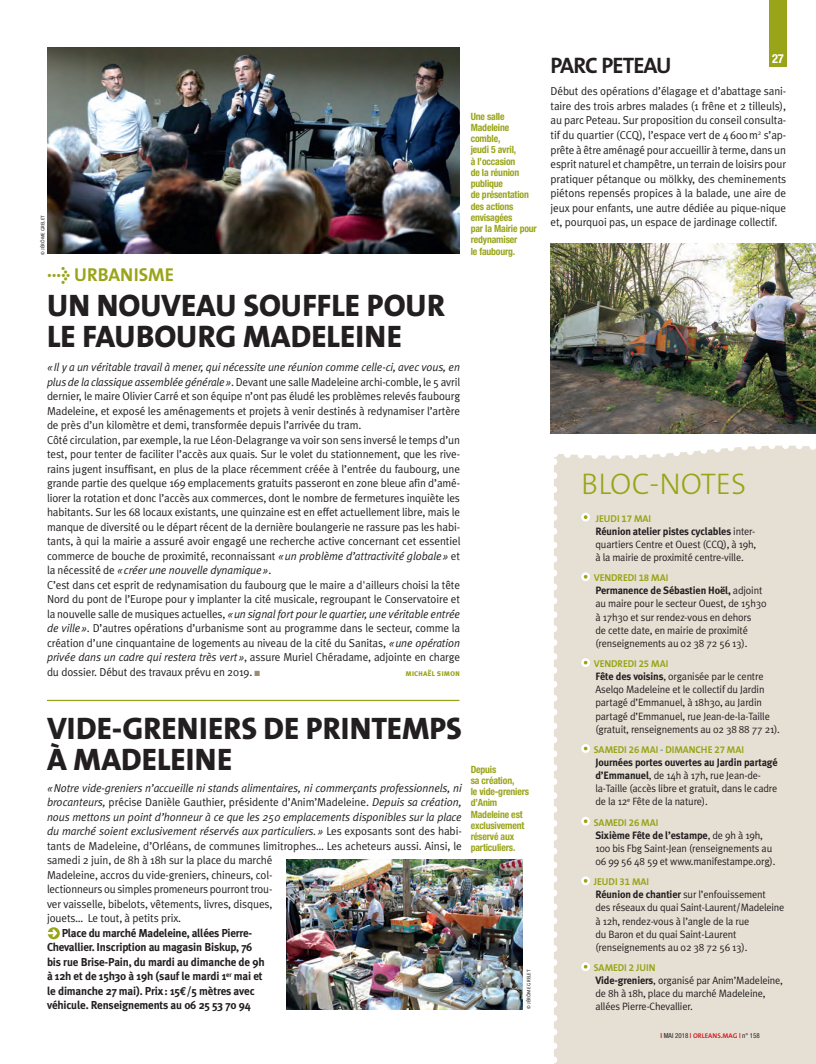
<style>
.page{position:relative;width:816px;height:1064px;background:#fff}
.page>*{position:absolute;margin:0;border:0;box-sizing:border-box;transform-origin:0 0}
.Q-Titre2{font:800 31.25px/31.2px "The Sans B8";color:#231f20}
.t1{font:300 30px "The Sans B3";color:#99a419}
.Titre_3{font:700 22.5px "The Sans B7";letter-spacing:-.045em;color:#231f20}
.Q-SURTITRE{font:700 18.75px "The Sans B7";color:#99a419}
.t2{font:700 condensed 12.5px "Helvetica Neue";color:#fff}
.Q-Texte_META{font:11.5px/14.5px "Meta Plus Normal";letter-spacing:-.01em;color:#231f20;text-align:justify}
.Q-Texte_META-2{font:11.5px/14.5px "Meta Plus Normal";letter-spacing:-.01em;color:#231f20;text-align:justify;scale:.96 1}
.Q-renseignement{font:700 11.5px/14.5px "Meta Plus";letter-spacing:-.015em;color:#231f20}
.BN-texte{font:10.62px/13.1px "Meta Plus Normal";letter-spacing:-.015em;color:#231f20}
.Q-Legende{font:700 condensed 10px/11.2px "Helvetica Neue";letter-spacing:-.015em;color:#99a419}
.BN-dates{font:700 10px "The Sans B7";letter-spacing:-.01em;color:#99a419}
.Q-Texte_META-3{font:8.75px "Meta Plus Bold Caps";letter-spacing:-.01em;color:#99a419}
.t3{font:condensed 6.88px "Helvetica Neue";color:#231f20}
.Q{font:5px "The Sans B5 Plain";color:#231f20}
.s1{font-family:"Meta Plus"}
.s2{font-style:italic}
.s3{color:#988d75}
.s4{font-family:"Euro Mono"}
.s5{font-family:"Meta Plus";font-weight:700}
.s6{color:#65959f}
.s7{font-weight:700;color:#d1232a}
.s8{font-family:"The Sans B7";font-weight:700;font-stretch:normal;color:#d1232a}
</style>
<div class="page">
<div style="left:768px;top:0;width:18px;height:66px;background:#99a419"></div>
<img style="left:47px;top:47px;width:412px;height:207px">
<img style="left:287px;top:859px;width:235px;height:150px">
<img style="left:550px;top:244px;width:265px;height:190px">
<hr style="left:47px;top:700px;width:412px;height:1px;background:#99a419">
<svg style="left:48px;top:927px;width:12px;height:12px"></svg>
<svg style="left:47px;top:929px;width:10px;height:8px"></svg>
<div style="left:554px;top:445px;width:262px;height:619px;background:#e6e0d4"></div>
<p class="Q" style="left:40px;top:254px;width:41px;rotate:-90deg">© JÉRÔME GRELET</p>
<p class="Q-SURTITRE" style="left:47px;top:265px;width:128px"><span class="s1">&gt;</span> URBANISME</p>
<p class="Q-Titre2" style="left:47px;top:291px;width:399px">UN NOUVEAU SOUFFLE POUR<br>LE FAUBOURG MADELEINE</p>
<p class="Q-Texte_META-2" style="left:47px;top:360px;width:432px"><span class="s2">« Il y a un véritable travail à mener, qui nécessite une réunion comme celle-ci, avec vous, en plus de la classique assemblée générale »</span>. Devant une salle Madeleine archi-comble, le 5 avril dernier, le maire Olivier Carré et son équipe n’ont pas éludé les problèmes relevés faubourg Madeleine, et exposé les aménagements et projets à venir destinés à redynamiser l’artère de près d’un kilomètre et demi, transformée depuis l’arrivée du tram.</p>
<p class="Q-Texte_META" style="left:47px;top:432px;width:415px">Côté circulation, par exemple, la rue Léon-Delagrange va voir son sens inversé le temps d’un test, pour tenter de faciliter l’accès aux quais. Sur le volet du stationnement, que les rive&shy;rains jugent insuffisant, en plus de la place récemment créée à l’entrée du faubourg, une grande partie des quelque 169 emplacements gratuits passeront en zone bleue afin d’amé&shy;liorer la rotation et donc l’accès aux commerces, dont le nombre de fermetures inquiète les habitants. Sur les 68 locaux existants, une quinzaine est en effet actuellement libre, mais le manque de diversité ou le départ récent de la dernière boulangerie ne rassure pas les habi&shy;tants, à qui la mairie a assuré avoir engagé une recherche active concernant cet essentiel commerce de bouche de proximité, reconnaissant <span class="s2">« un problème d’attractivité globale »</span> et la nécessité de <span class="s2">« créer une nouvelle dynamique »</span>.</p>
<p class="Q-Texte_META" style="left:47px;top:577px;width:414px">C’est dans cet esprit de redynamisation du faubourg que le maire a d'ailleurs choisi la tête Nord du pont de l’Europe pour y implanter la cité musicale, regroupant le Conservatoire et la nouvelle salle de musiques actuelles, <span class="s2">« un signal fort pour le quartier, une véritable entrée de ville »</span>. D’autres opérations d’urbanisme sont au programme dans le secteur, comme la création d’une cinquantaine de logements au niveau de la cité du Sanitas, <span class="s2">« une opération privée dans un cadre qui restera très vert »</span>, assure Muriel Chéradame, adjointe en charge du dossier. Début des travaux prévu en 2019. <span class="s3">■</span></p>
<p class="Q-Texte_META-3" style="left:405px;top:667px;width:56px">michaël simon</p>
<p class="Q-Legende" style="left:470px;top:110px;width:68px">Une salle<br>Madeleine comble,<br>jeudi 5 avril,<br>à l’occasion<br>de la réunion publique<br>de présentation des actions envisagées<br>par la Mairie pour redynamiser</p>
<p class="Q-Legende" style="left:470px;top:245px;width:46px">le faubourg.</p>
<p class="Q-Titre2" style="left:47px;top:713px;width:416px">VIDE-GRENIERS DE PRINTEMPS<br>À MADELEINE</p>
<p class="Q-Texte_META" style="left:47px;top:780px;width:416px;text-align:left"><span class="s2">« Notre vide-greniers n’accueille ni stands alimentaires, ni commerçants professionnels, ni brocanteurs,</span> précise Danièle Gauthier, présidente d’Anim’Madeleine. <span class="s2">Depuis sa création, nous mettons un point d’honneur à ce que les 250 emplacements disponibles sur la place du marché soient exclusivement réservés aux particuliers. »</span> Les exposants sont des habi&shy;tants de Madeleine, d’Orléans, de communes limitrophes… Les acheteurs aussi. Ainsi, le samedi 2 juin, de 8h à 18h sur la place du marché<br>Madeleine, accros du vide-greniers, chineurs, col-<br>lectionneurs ou simples promeneurs pourront trou-<br>ver vaisselle, bibelots, vêtements, livres, disques,<br>jouets… Le tout, à petits prix.</p>
<p class="Q-renseignement" style="left:47px;top:925px;width:219px;text-indent:15px">Place du marché Madeleine, allées Pierre-Chevallier. Inscription au magasin Biskup, 76 bis rue Brise-Pain, du mardi au dimanche de 9h à 12h et de 15h30 à 19h (sauf le mardi 1<sup>er</sup> mai et le dimanche 27 mai). Prix: 15<span class="s4">€</span>/5 mètres avec véhicule. Renseignements au 06 25 53 70 94</p>
<p class="Q-Legende" style="left:470px;top:763px;width:60px">Depuis<br>sa création,<br>le vide-greniers d’Anim<br>Madeleine est exclusivement réservé aux particuliers.</p>
<p class="Q" style="left:526px;top:1008px;width:41px;rotate:-90deg">© JÉRÔME GRELET</p>
<p class="t2" style="left:772px;top:51px;width:13px">27</p>
<p class="Titre_3" style="left:550px;top:54px;width:122px">PARC PETEAU</p>
<p class="Q-Texte_META" style="left:550px;top:84px;width:237px">Début des opérations d’élagage et d’abattage sani&shy;taire des trois arbres malades (1 frêne et 2 tilleuls), au parc Peteau. Sur proposition du conseil consulta&shy;tif du quartier (CCQ), l’espace vert de 4600m<sup>2</sup> s’ap&shy;prête à être aménagé pour accueillir à terme, dans un esprit naturel et champêtre, un terrain de loisirs pour pratiquer pétanque ou mölkky, des cheminements piétons repensés propices à la balade, une aire de jeux pour enfants, une autre dédiée au pique-nique et, pourquoi pas, un espace de jardinage collectif.</p>
<p class="t1" style="left:581px;top:468px;width:166px">BLOC-NOTES</p>
<p class="BN-dates" style="left:596px;top:513px;width:57px">JEUDI 17 MAI</p>
<p class="BN-texte" style="left:595px;top:524px;width:162px"><span class="s5">Réunion atelier pistes cyclables</span> inter&shy;quartiers Centre et Ouest (CCQ), à 19h,</p>
<p class="BN-texte" style="left:595px;top:550px;width:150px">à la mairie de proximité centre-ville.</p>
<p class="BN-dates" style="left:593px;top:572px;width:76px">VENDREDI 18 MAI</p>
<p class="BN-texte" style="left:595px;top:584px;width:173px"><span class="s5">Permanence de Sébastien Hoël,</span> adjoint au maire pour le secteur Ouest, de 15h30 à 17h30 et sur rendez-vous en dehors<br>de cette date, en mairie de proximité (renseignements au 02 38 72 56 13).</p>
<p class="BN-dates" style="left:593px;top:658px;width:76px">VENDREDI 25 MAI</p>
<p class="BN-texte" style="left:595px;top:669px;width:186px"><span class="s5">Fête des voisins</span>, organisée par le centre Aselqo Madeleine et le collectif du Jardin partagé d’Emmanuel, à 18h30, au Jardin partagé d’Emmanuel, rue Jean-de-la-Taille (gratuit, renseignements au 02 38 88 77 21).</p>
<p class="BN-dates" style="left:594px;top:744px;width:151px">SAMEDI 26 MAI <span class="s6">-</span> DIMANCHE 27 MAI</p>
<p class="BN-texte" style="left:595px;top:755px;width:184px"><span class="s5">Journées portes ouvertes au Jardin partagé d’Emmanuel</span>, de 14h à 17h, rue Jean-de&shy;la-Taille (accès libre et gratuit, dans le cadre de la 12<sup>e</sup> Fête de la nature).</p>
<p class="BN-dates" style="left:594px;top:817px;width:66px">SAMEDI 26 MAI</p>
<p class="BN-texte" style="left:595px;top:828px;width:181px"><span class="s5">Sixième Fête de l’estampe</span>, de 9h à 19h,<br>100 bis Fbg Saint-Jean (renseignements au<br>06 99 56 48 59 et www.manifestampe.org).</p>
<p class="BN-dates" style="left:594px;top:876px;width:57px">JEUDI 31 MAI</p>
<p class="BN-texte" style="left:595px;top:888px;width:190px"><span class="s5">Réunion de chantier</span> sur l’enfouissement<br>des réseaux du quai Saint-Laurent/Madeleine à 12h, rendez-vous à l’angle de la rue<br>du Baron et du quai Saint-Laurent (renseignements au 02 38 72 56 13).</p>
<p class="BN-dates" style="left:594px;top:962px;width:63px">SAMEDI 2 JUIN</p>
<p class="BN-texte" style="left:595px;top:973px;width:189px"><span class="s5">Vide-greniers</span>, organisé par Anim’Madeleine, de 8h à 18h, place du marché Madeleine, allées Pierre-Chevallier.</p>
<p class="t3" style="left:660px;top:1032px;width:101px"><span class="s7">I</span> MAI 2018 <span class="s7">|</span> <span class="s8">ORLEANS.MAG</span> <span class="s7">|</span> n° 158</p>
</div>
